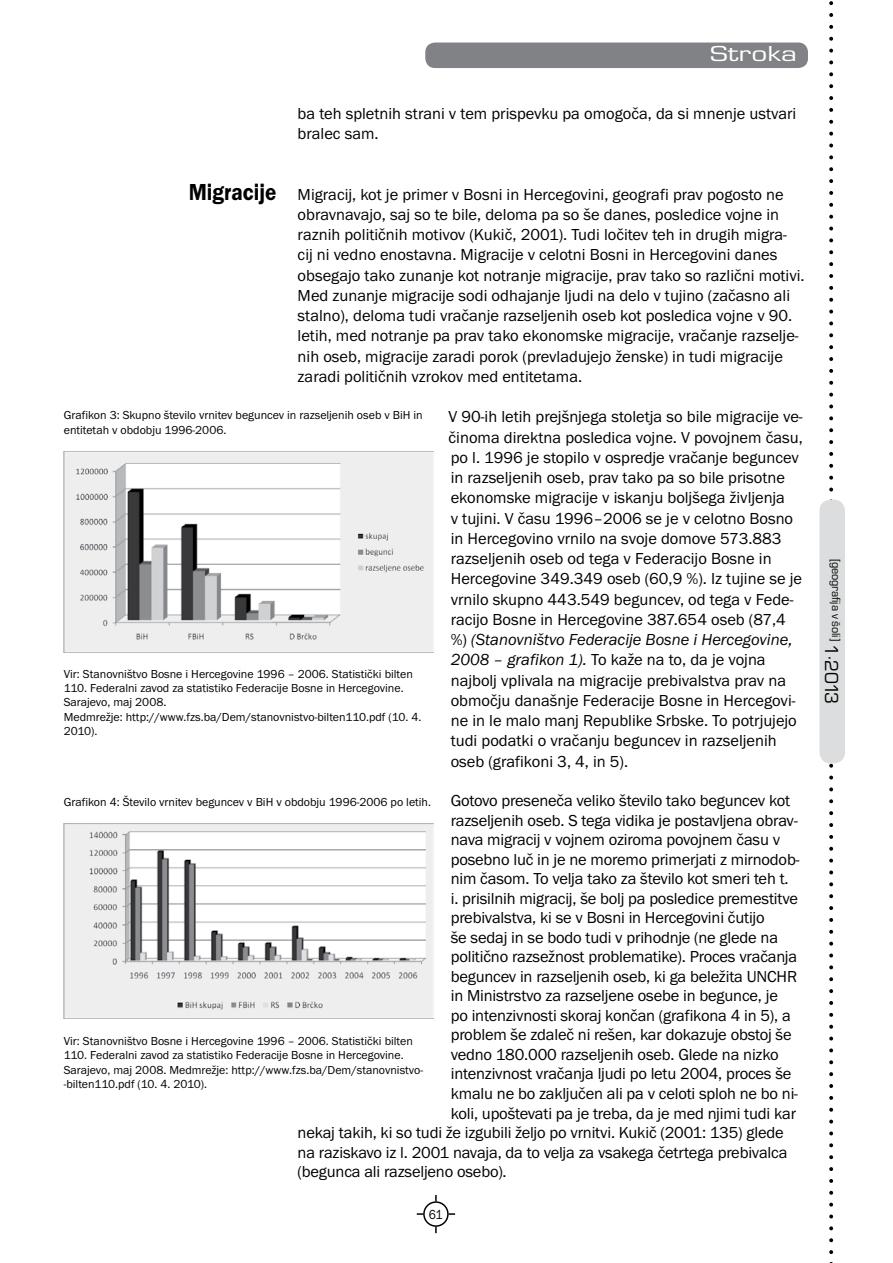
<style>
.page{position:relative;width:893px;height:1263px;background:#fff}
.page>*{position:absolute;margin:0;border:0;box-sizing:border-box;transform-origin:0 0}
.t1{font:600 24px "Franklin Got Itc TEE";color:#000;scale:.88 1}
.t2{font:22.5px "Eurostile TEE";letter-spacing:.01em;color:#fff;scale:1.4 1}
.t3{font:16.5px/20.2px "Franklin Got Itc TEE";letter-spacing:-.005em;color:#000}
.t4{font:13.5px "Franklin Got Itc TEE";color:#000;scale:.9 1}
.t5{font:12.3px "Eurostile TEE";letter-spacing:-.01em;color:#000}
.t6{font:12px/14.4px "Franklin Got Itc TEE";color:#000}
.s1{font-style:italic}
.s2{font-size:19.5px}
</style>
<div class="page">
<svg style="left:829px;top:1px;width:4px;height:499px"></svg>
<svg style="left:829px;top:763px;width:4px;height:500px"></svg>
<div style="left:820px;top:500px;width:24px;height:263px;background:#dcddde;border-radius:10px"></div>
<div style="left:819px;top:500px;width:26px;height:263px;border:2px solid #dcddde;border-radius:10px"></div>
<div style="left:423px;top:1201px;width:26px;height:26px;border:2px solid #000;border-radius:50%"></div>
<svg style="left:417px;top:1213px;width:6px;height:2px"></svg>
<svg style="left:449px;top:1213px;width:6px;height:2px"></svg>
<svg style="left:435px;top:1227px;width:2px;height:6px"></svg>
<svg style="left:435px;top:1195px;width:2px;height:6px"></svg>
<div style="left:426px;top:43px;width:381px;height:24px;background:#808285;border-radius:9px"></div>
<div style="left:425px;top:43px;width:383px;height:25px;border:2px solid #808285;border-radius:9px"></div>
<img style="left:64px;top:452px;width:370px;height:201px">
<img style="left:64px;top:824px;width:370px;height:195px">
<h2 class="t2" style="left:710px;top:41px;width:64px">Stroka</h2>
<p class="t3" style="left:298px;top:103px;width:500px">ba teh spletnih strani v tem prispevku pa omogoča, da si mnenje ustvari bralec sam.</p>
<h1 class="t1" style="left:189px;top:179px;width:101px">Migracije</h1>
<p class="t3" style="left:298px;top:184px;width:509px">Migracij, kot je primer v Bosni in Hercegovini, geografi prav pogosto ne obravnavajo, saj so te bile, deloma pa so še danes, posledice vojne in raznih političnih motivov (Kukič, 2001). Tudi ločitev teh in drugih migra&shy;cij ni vedno enostavna. Migracije v celotni Bosni in Hercegovini danes obsegajo tako zunanje kot notranje migracije, prav tako so različni motivi.<br>Med zunanje migracije sodi odhajanje ljudi na delo v tujino (začasno ali stalno), deloma tudi vračanje razseljenih oseb kot posledica vojne v 90. letih, med notranje pa prav tako ekonomske migracije, vračanje razselje&shy;nih oseb, migracije zaradi porok (prevladujejo ženske) in tudi migracije zaradi političnih vzrokov med entitetama.</p>
<p class="t3" style="left:449px;top:407px;width:356px">V 90-ih letih prejšnjega stoletja so bile migracije ve&shy;činoma direktna posledica vojne. V povojnem času, po l. 1996 je stopilo v ospredje vračanje beguncev in razseljenih oseb, prav tako pa so bile prisotne ekonomske migracije v iskanju boljšega življenja<br>v tujini. V času 1996–2006 se je v celotno Bosno in Hercegovino vrnilo na svoje domove 573.883 razseljenih oseb od tega v Federacijo Bosne in Hercegovine 349.349 oseb (60,9 %). Iz tujine se je vrnilo skupno 443.549 beguncev, od tega v Fede&shy;racijo Bosne in Hercegovine 387.654 oseb (87,4 %) <span class="s1">(Stanovništvo Federacije Bosne i Hercegovine, 2008 – grafikon 1).</span> To kaže na to, da je vojna najbolj vplivala na migracije prebivalstva prav na območju današnje Federacije Bosne in Hercegovi&shy;ne in le malo manj Republike Srbske. To potrjujejo tudi podatki o vračanju beguncev in razseljenih oseb (grafikoni 3, 4, in 5).</p>
<p class="t3" style="left:451px;top:791px;width:341px">Gotovo preseneča veliko število tako beguncev kot</p>
<p class="t3" style="left:451px;top:810px;width:349px">razseljenih oseb. S tega vidika je postavljena obrav-</p>
<p class="t3" style="left:451px;top:830px;width:331px">nava migracij v vojnem oziroma povojnem času v</p>
<p class="t3" style="left:451px;top:849px;width:350px">posebno luč in je ne moremo primerjati z mirnodob-</p>
<p class="t3" style="left:451px;top:869px;width:339px">nim časom. To velja tako za število kot smeri teh t.</p>
<p class="t3" style="left:451px;top:888px;width:349px">i. prisilnih migracij, še bolj pa posledice premestitve</p>
<p class="t3" style="left:451px;top:908px;width:315px">prebivalstva, ki se v Bosni in Hercegovini čutijo</p>
<p class="t3" style="left:451px;top:927px;width:329px">še sedaj in se bodo tudi v prihodnje (ne glede na</p>
<p class="t3" style="left:451px;top:947px;width:348px">politično razsežnost problematike). Proces vračanja</p>
<p class="t3" style="left:451px;top:966px;width:348px">beguncev in razseljenih oseb, ki ga beležita UNCHR</p>
<p class="t3" style="left:451px;top:986px;width:329px">in Ministrstvo za razseljene osebe in begunce, je</p>
<p class="t3" style="left:451px;top:1005px;width:342px">po intenzivnosti skoraj končan (grafikona 4 in 5), a</p>
<p class="t3" style="left:451px;top:1025px;width:342px">problem še zdaleč ni rešen, kar dokazuje obstoj še</p>
<p class="t3" style="left:451px;top:1044px;width:329px">vedno 180.000 razseljenih oseb. Glede na nizko</p>
<p class="t3" style="left:451px;top:1064px;width:342px">intenzivnost vračanja ljudi po letu 2004, proces še</p>
<p class="t3" style="left:451px;top:1083px;width:349px">kmalu ne bo zaključen ali pa v celoti sploh ne bo ni-</p>
<p class="t3" style="left:451px;top:1103px;width:347px">koli, upoštevati pa je treba, da je med njimi tudi kar</p>
<p class="t3" style="left:298px;top:1122px;width:488px">nekaj takih, ki so tudi že izgubili željo po vrnitvi. Kukič (2001: 135) glede</p>
<p class="t3" style="left:298px;top:1142px;width:491px">na raziskavo iz l. 2001 navaja, da to velja za vsakega četrtega prebivalca</p>
<p class="t3" style="left:298px;top:1161px;width:211px">(begunca ali razseljeno osebo).</p>
<p class="t6" style="left:64px;top:408px;width:361px">Grafikon 3: Skupno število vrnitev beguncev in razseljenih oseb v BiH in entitetah v obdobju 1996-2006.</p>
<p class="t6" style="left:64px;top:666px;width:359px">Vir: Stanovništvo Bosne i Hercegovine 1996 – 2006. Statistički bilten 110. Federalni zavod za statistiko Federacije Bosne in Hercegovine.<br>Sarajevo, maj 2008.<br>Medmrežje: http://www.fzs.ba/Dem/stanovnistvo-bilten110.pdf (10. 4.<br>2010).</p>
<p class="t6" style="left:64px;top:795px;width:369px">Grafikon 4: Število vrnitev beguncev v BiH v obdobju 1996-2006 po letih.</p>
<p class="t6" style="left:64px;top:1034px;width:361px">Vir: Stanovništvo Bosne i Hercegovine 1996 – 2006. Statistički bilten 110. Federalni zavod za statistiko Federacije Bosne in Hercegovine.<br>Sarajevo, maj 2008. Medmrežje: http://www.fzs.ba/Dem/stanovnistvo--bilten110.pdf (10. 4. 2010).</p>
<p class="t4" style="left:429px;top:1207px;width:17px">61</p>
<p class="t5" style="left:843px;top:558px;width:147px;rotate:90deg">[geografija v šoli] <span class="s2">1·2013</span></p>
</div>
